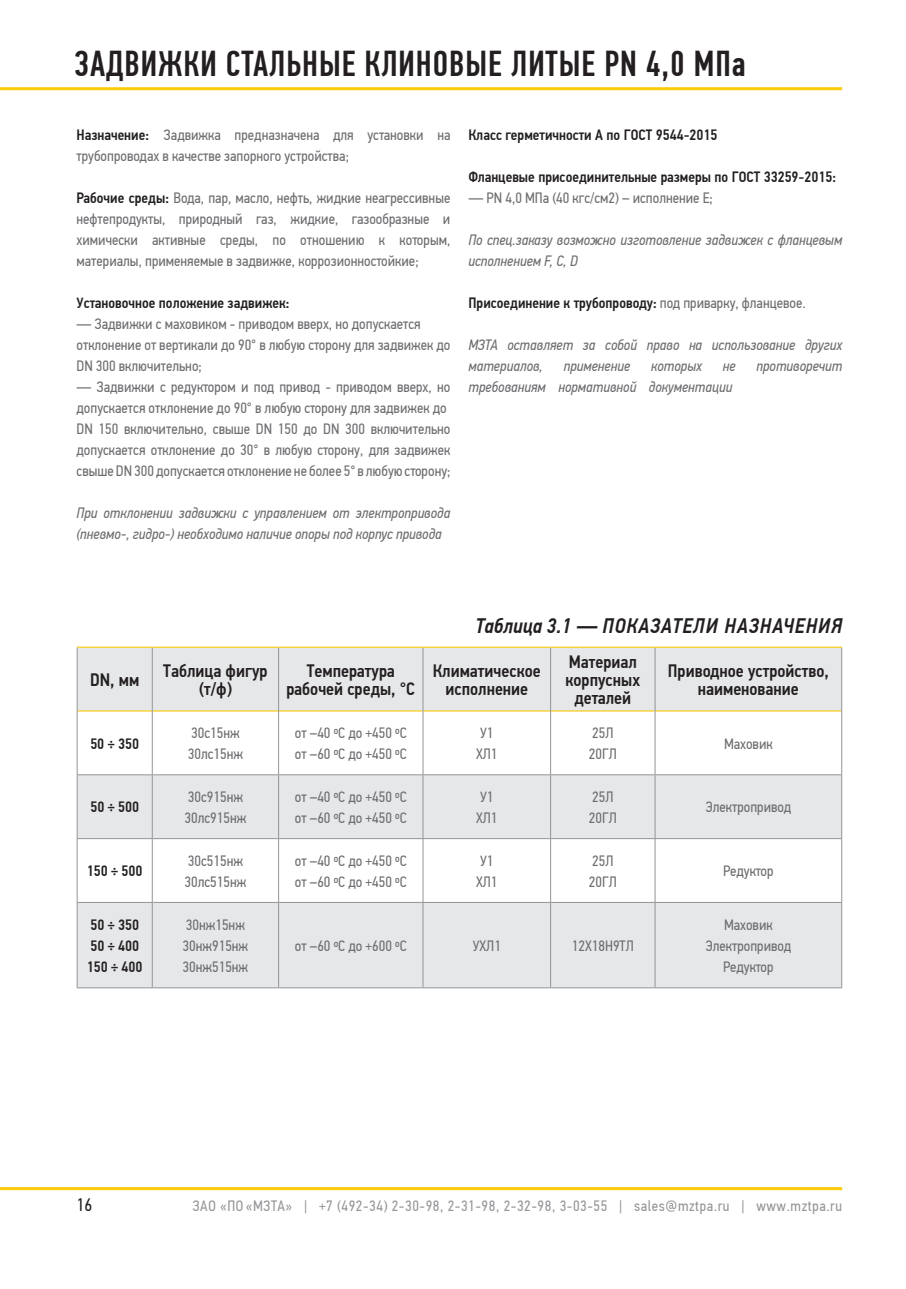
<style>
.page{position:relative;width:906px;height:1289px;background:#fff}
.page>*{position:absolute;margin:0;border:0;box-sizing:border-box;transform-origin:0 0}
.t1{font:500 36px "PF Din Text Comp Pro";letter-spacing:.025em;color:#231f20}
.t2{font:italic 500 21px "PF Din Text Cond Pro";letter-spacing:.05em;color:#231f20}
.t3{font:500 18px/18px "PF Din Text Cond Pro";color:#231f20;text-align:center}
.t4{font:18px "PF Din Text Cond Pro";color:#231f20}
.t5{font:15px/21px "PF Din Text Cond Pro";color:#6c6d70}
.t6{font:italic 15px/21px "PF Din Text Cond Pro";color:#6c6d70}
.t7{font:500 15px/21px "PF Din Text Cond Pro";color:#231f20}
.t8{font:15px "PF Din Text Cond Pro";letter-spacing:.04em;color:#939598}
.s1{font-weight:500;color:#231f20}
.s2{font-weight:400;color:#6c6d70}
</style>
<div class="page">
<hr style="left:0;top:87px;width:842px;height:3px;background:#feca0a">
<hr style="left:0;top:1187px;width:842px;height:3px;background:#feca0a">
<svg style="left:78px;top:647px;width:763px;height:340px;fill:#e6e7e9"></svg>
<hr style="left:77px;top:646px;width:75px;height:1px;background:#feca0a">
<hr style="left:152px;top:646px;width:127px;height:1px;background:#feca0a">
<hr style="left:279px;top:646px;width:144px;height:1px;background:#feca0a">
<hr style="left:423px;top:646px;width:127px;height:1px;background:#feca0a">
<hr style="left:550px;top:646px;width:105px;height:1px;background:#feca0a">
<hr style="left:655px;top:646px;width:187px;height:1px;background:#feca0a">
<hr style="left:77px;top:710px;width:75px;height:1px;background:#feca0a">
<hr style="left:153px;top:710px;width:125px;height:1px;background:#feca0a">
<hr style="left:279px;top:710px;width:143px;height:1px;background:#feca0a">
<hr style="left:423px;top:710px;width:127px;height:1px;background:#feca0a">
<hr style="left:551px;top:710px;width:103px;height:1px;background:#feca0a">
<hr style="left:655px;top:710px;width:186px;height:1px;background:#feca0a">
<hr style="left:77px;top:647px;width:1px;height:64px;background:#939598">
<hr style="left:152px;top:647px;width:1px;height:64px;background:#939598">
<hr style="left:278px;top:647px;width:1px;height:64px;background:#939598">
<hr style="left:422px;top:647px;width:1px;height:64px;background:#939598">
<hr style="left:550px;top:647px;width:1px;height:64px;background:#939598">
<hr style="left:654px;top:647px;width:1px;height:64px;background:#939598">
<hr style="left:841px;top:647px;width:1px;height:64px;background:#939598">
<hr style="left:77px;top:711px;width:1px;height:63px;background:#939598">
<hr style="left:152px;top:711px;width:1px;height:63px;background:#939598">
<hr style="left:278px;top:711px;width:1px;height:63px;background:#939598">
<hr style="left:422px;top:711px;width:1px;height:63px;background:#939598">
<hr style="left:550px;top:711px;width:1px;height:63px;background:#939598">
<hr style="left:654px;top:711px;width:1px;height:63px;background:#939598">
<hr style="left:841px;top:711px;width:1px;height:63px;background:#939598">
<hr style="left:77px;top:774px;width:75px;height:1px;background:#939598">
<hr style="left:77px;top:775px;width:1px;height:63px;background:#939598">
<hr style="left:152px;top:774px;width:127px;height:1px;background:#939598">
<hr style="left:152px;top:775px;width:1px;height:63px;background:#939598">
<hr style="left:279px;top:774px;width:144px;height:1px;background:#939598">
<hr style="left:278px;top:775px;width:1px;height:63px;background:#939598">
<hr style="left:423px;top:774px;width:127px;height:1px;background:#939598">
<hr style="left:422px;top:775px;width:1px;height:63px;background:#939598">
<hr style="left:550px;top:774px;width:105px;height:1px;background:#939598">
<hr style="left:550px;top:775px;width:1px;height:63px;background:#939598">
<hr style="left:655px;top:774px;width:187px;height:1px;background:#939598">
<hr style="left:654px;top:775px;width:1px;height:63px;background:#939598">
<hr style="left:841px;top:775px;width:1px;height:63px;background:#939598">
<hr style="left:77px;top:838px;width:75px;height:1px;background:#939598">
<hr style="left:77px;top:839px;width:1px;height:63px;background:#939598">
<hr style="left:152px;top:838px;width:127px;height:1px;background:#939598">
<hr style="left:152px;top:839px;width:1px;height:63px;background:#939598">
<hr style="left:279px;top:838px;width:144px;height:1px;background:#939598">
<hr style="left:278px;top:839px;width:1px;height:63px;background:#939598">
<hr style="left:423px;top:838px;width:127px;height:1px;background:#939598">
<hr style="left:422px;top:839px;width:1px;height:63px;background:#939598">
<hr style="left:550px;top:838px;width:105px;height:1px;background:#939598">
<hr style="left:550px;top:839px;width:1px;height:63px;background:#939598">
<hr style="left:655px;top:838px;width:187px;height:1px;background:#939598">
<hr style="left:654px;top:839px;width:1px;height:63px;background:#939598">
<hr style="left:841px;top:839px;width:1px;height:63px;background:#939598">
<hr style="left:77px;top:902px;width:75px;height:1px;background:#939598">
<hr style="left:77px;top:902px;width:1px;height:85px;background:#939598">
<hr style="left:152px;top:902px;width:127px;height:1px;background:#939598">
<hr style="left:152px;top:902px;width:1px;height:85px;background:#939598">
<hr style="left:279px;top:902px;width:144px;height:1px;background:#939598">
<hr style="left:278px;top:902px;width:1px;height:85px;background:#939598">
<hr style="left:423px;top:902px;width:127px;height:1px;background:#939598">
<hr style="left:422px;top:902px;width:1px;height:85px;background:#939598">
<hr style="left:550px;top:902px;width:105px;height:1px;background:#939598">
<hr style="left:550px;top:902px;width:1px;height:85px;background:#939598">
<hr style="left:655px;top:902px;width:187px;height:1px;background:#939598">
<hr style="left:654px;top:902px;width:1px;height:85px;background:#939598">
<hr style="left:841px;top:902px;width:1px;height:85px;background:#939598">
<hr style="left:77px;top:987px;width:75px;height:1px;background:#939598">
<hr style="left:152px;top:987px;width:127px;height:1px;background:#939598">
<hr style="left:279px;top:987px;width:144px;height:1px;background:#939598">
<hr style="left:423px;top:987px;width:127px;height:1px;background:#939598">
<hr style="left:550px;top:987px;width:105px;height:1px;background:#939598">
<hr style="left:655px;top:987px;width:187px;height:1px;background:#939598">
<h1 class="t1" style="left:75px;top:43px;width:672px">ЗАДВИЖКИ СТАЛЬНЫЕ КЛИНОВЫЕ ЛИТЫЕ PN 4,0 МПа</h1>
<p class="t5" style="left:77px;top:124px;width:375px"><span class="s1">Назначение:</span> Задвижка предназначена для установки на трубопроводах в качестве запорного устройства;</p>
<p class="t5" style="left:77px;top:187px;width:375px;text-align:justify"><span class="s1">Рабочие среды:</span> Вода, пар, масло, нефть, жидкие неагрессивные нефтепродукты, природный газ, жидкие, газообразные и химически активные среды, по отношению к которым, материалы, применяемые в задвижке, коррозионностойкие;</p>
<p class="t7" style="left:77px;top:292px;width:214px">Установочное положение задвижек:</p>
<p class="t5" style="left:77px;top:313px;width:375px">— Задвижки с маховиком - приводом вверх, но допускается отклонение от вертикали до 90° в любую сторону для задвижек до<br>DN 300 включительно;</p>
<p class="t5" style="left:77px;top:376px;width:375px">— Задвижки с редуктором и под привод - приводом вверх, но допускается отклонение до 90° в любую сторону для задвижек до DN 150 включительно, свыше DN 150 до DN 300 включительно допускается отклонение до 30° в любую сторону, для задвижек свыше DN 300 допускается отклонение не более 5° в любую сторону;</p>
<p class="t6" style="left:77px;top:502px;width:375px">При отклонении задвижки с управлением от электропривода (пневмо-, гидро-) необходимо наличие опоры под корпус привода</p>
<p class="t7" style="left:468px;top:124px;width:250px">Класс герметичности А по ГОСТ 9544-2015</p>
<p class="t7" style="left:468px;top:166px;width:369px">Фланцевые присоединительные размеры по ГОСТ 33259-2015:</p>
<p class="t5" style="left:468px;top:187px;width:246px">— PN 4,0 МПа (40 кгс/см2) – исполнение E;</p>
<p class="t6" style="left:468px;top:229px;width:375px">По спец.заказу возможно изготовление задвижек с фланцевым исполнением F, C, D</p>
<p class="t7" style="left:468px;top:292px;width:339px">Присоединение к трубопроводу: <span class="s2">под приварку, фланцевое.</span></p>
<p class="t6" style="left:468px;top:334px;width:375px">МЗТА оставляет за собой право на использование других материалов,</p>
<p class="t6" style="left:564px;top:355px;width:68px">применение</p>
<p class="t6" style="left:651px;top:355px;width:52px">которых</p>
<p class="t6" style="left:723px;top:355px;width:14px">не</p>
<p class="t6" style="left:756px;top:355px;width:87px">противоречит</p>
<p class="t6" style="left:468px;top:376px;width:265px">требованиям нормативной документации</p>
<h2 class="t2" style="left:475px;top:613px;width:368px">Таблица 3.1 — ПОКАЗАТЕЛИ НАЗНАЧЕНИЯ</h2>
<p class="t3" style="left:90px;top:670px;width:50px">DN, мм</p>
<p class="t3" style="left:163px;top:661px;width:106px">Таблица фигур (т/ф)</p>
<p class="t3" style="left:286px;top:661px;width:130px">Температура рабочей среды, °С</p>
<p class="t3" style="left:433px;top:661px;width:109px">Климатическое исполнение</p>
<p class="t3" style="left:565px;top:652px;width:76px">Материал корпусных деталей</p>
<p class="t3" style="left:668px;top:661px;width:163px">Приводное устройство, наименование</p>
<p class="t7" style="left:90px;top:733px;width:50px">50 ÷ 350</p>
<p class="t5" style="left:188px;top:722px;width:57px">30с15нж<br>30лс15нж</p>
<p class="t5" style="left:295px;top:722px;width:113px">от –40 ºС до +450 ºС от –60 ºС до +450 ºС</p>
<p class="t5" style="left:476px;top:722px;width:23px">У1<br>ХЛ1</p>
<p class="t5" style="left:589px;top:722px;width:29px">25Л<br>20ГЛ</p>
<p class="t5" style="left:724px;top:733px;width:50px">Маховик</p>
<p class="t7" style="left:90px;top:796px;width:50px">50 ÷ 500</p>
<p class="t5" style="left:184px;top:786px;width:63px">30с915нж<br>30лс915нж</p>
<p class="t5" style="left:295px;top:786px;width:113px">от –40 ºС до +450 ºС от –60 ºС до +450 ºС</p>
<p class="t5" style="left:476px;top:786px;width:23px">У1<br>ХЛ1</p>
<p class="t5" style="left:589px;top:786px;width:29px">25Л<br>20ГЛ</p>
<p class="t5" style="left:705px;top:796px;width:87px">Электропривод</p>
<p class="t7" style="left:87px;top:860px;width:57px">150 ÷ 500</p>
<p class="t5" style="left:184px;top:850px;width:63px">30с515нж<br>30лс515нж</p>
<p class="t5" style="left:295px;top:850px;width:113px">от –40 ºС до +450 ºС от –60 ºС до +450 ºС</p>
<p class="t5" style="left:476px;top:850px;width:23px">У1<br>ХЛ1</p>
<p class="t5" style="left:589px;top:850px;width:29px">25Л<br>20ГЛ</p>
<p class="t5" style="left:723px;top:860px;width:52px">Редуктор</p>
<p class="t7" style="left:87px;top:914px;width:57px">50 ÷ 350<br>50 ÷ 400<br>150 ÷ 400</p>
<p class="t5" style="left:183px;top:914px;width:67px">30нж15нж<br>30нж915нж<br>30нж515нж</p>
<p class="t5" style="left:705px;top:914px;width:87px;text-align:center">Маховик<br>Электропривод<br>Редуктор</p>
<p class="t5" style="left:295px;top:935px;width:113px">от –60 ºС до +600 ºС</p>
<p class="t5" style="left:472px;top:935px;width:30px">УХЛ1</p>
<p class="t5" style="left:572px;top:935px;width:63px">12Х18Н9ТЛ</p>
<p class="t4" style="left:77px;top:1194px;width:17px">16</p>
<p class="t8" style="left:193px;top:1196px;width:651px">ЗАО «ПО «МЗТА» | +7 (492-34) 2-30-98, 2-31-98, 2-32-98, 3-03-55 | sales@mztpa.ru | www.mztpa.ru</p>
</div>
